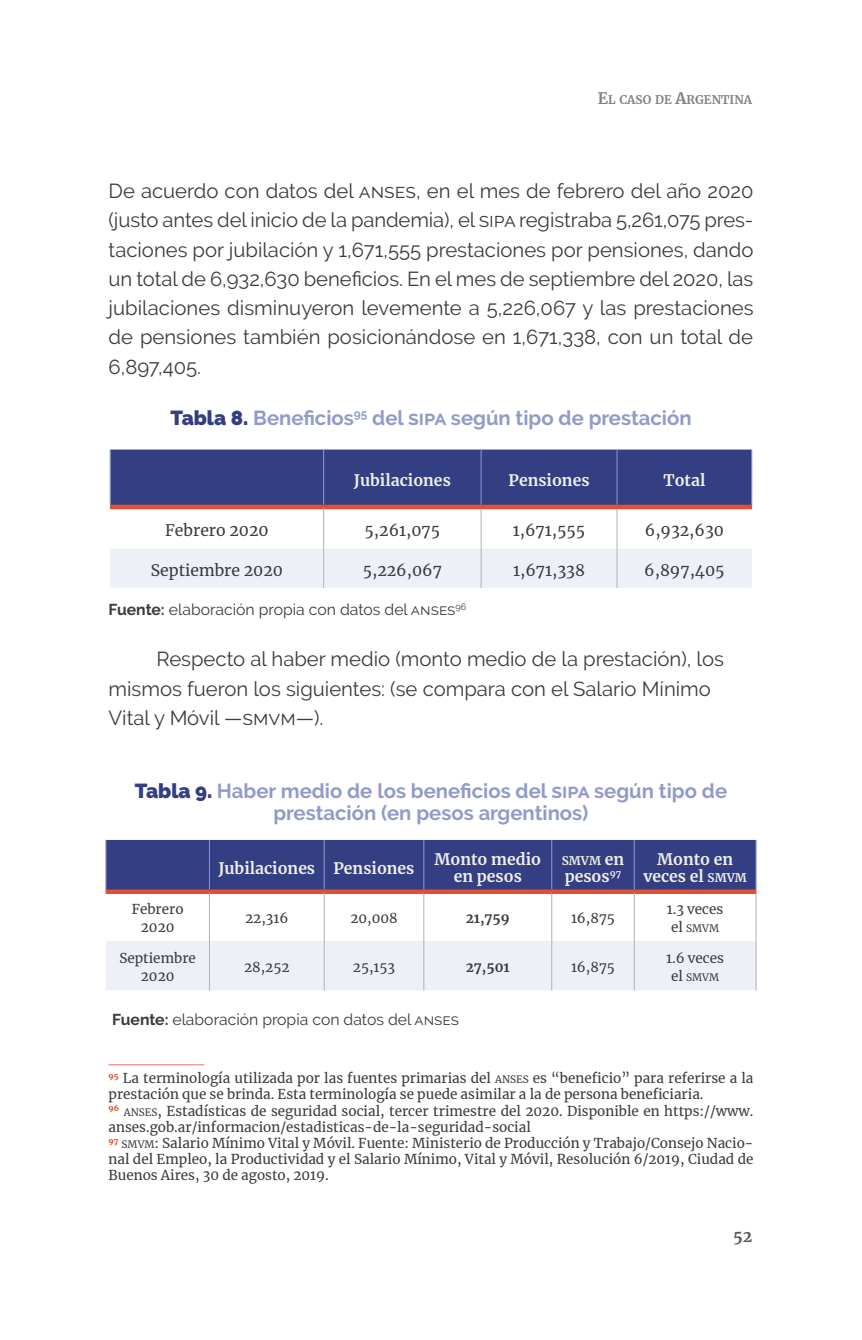
<style>
.page{position:relative;width:862px;height:1340px;background:#fff}
.page>*{position:absolute;margin:0;border:0;box-sizing:border-box;transform-origin:0 0}
.t1{font:20.25px/29.2px "Raleway";color:#383d3f;text-align:justify}
.t2{font:700 20.25px/21.8px "Raleway";color:#919bc9;text-align:center}
.t3{font:700 15.75px/17.1px "Merriweather";color:#efede6;text-align:center}
.t4{font:15.75px "Raleway";color:#383d3f}
.t5{font:15.75px "Merriweather";color:#383d3f}
.t6{font:700 15.75px "Merriweather";color:#57585a}
.Nota{font:13.5px/16.2px "Merriweather";color:#383d3f;text-align:center}
.t7{font:700 13.5px "Merriweather";color:#383d3f}
.t8{font:700 11.7px "Merriweather";color:#808285}
.t9{font:700 11.7px "Merriweather";color:#efede6}
.t10{font:10.12px "Merriweather";color:#383d3f}
.s1{font-size:15.75px}
.s2{font-weight:900;color:#333e83}
.s3{font-weight:700}
.s4{font-size:11.7px}
.s5{font-size:13.5px}
.s6{font-size:10.12px}
</style>
<div class="page">
<div style="left:111px;top:449px;width:640px;height:55px;background:#333e83"></div>
<div style="left:110px;top:548px;width:641px;height:40px;background:#eef0f7"></div>
<hr style="left:323px;top:509px;width:1px;height:39px;background:#afb1b2">
<hr style="left:480px;top:509px;width:1px;height:39px;background:#afb1b2">
<hr style="left:616px;top:509px;width:1px;height:39px;background:#afb1b2">
<hr style="left:323px;top:548px;width:1px;height:40px;background:#afb1b2">
<hr style="left:480px;top:548px;width:1px;height:40px;background:#afb1b2">
<hr style="left:616px;top:548px;width:1px;height:40px;background:#afb1b2">
<hr style="left:110px;top:449px;width:1px;height:55px;background:#919bc9">
<hr style="left:323px;top:449px;width:1px;height:55px;background:#919bc9">
<hr style="left:480px;top:449px;width:1px;height:55px;background:#919bc9">
<hr style="left:616px;top:449px;width:1px;height:55px;background:#919bc9">
<hr style="left:751px;top:449px;width:1px;height:55px;background:#919bc9">
<div style="left:110px;top:504px;width:213px;height:5px;background:#e44f33"></div>
<div style="left:323px;top:504px;width:158px;height:5px;background:#e44f33"></div>
<div style="left:481px;top:504px;width:135px;height:5px;background:#e44f33"></div>
<div style="left:616px;top:504px;width:135px;height:5px;background:#e44f33"></div>
<div style="left:106px;top:840px;width:649px;height:49px;background:#333e83"></div>
<div style="left:106px;top:941px;width:649px;height:49px;background:#eef0f7"></div>
<hr style="left:105px;top:840px;width:1px;height:49px;background:#919bc9">
<hr style="left:209px;top:840px;width:1px;height:49px;background:#919bc9">
<hr style="left:323px;top:840px;width:1px;height:49px;background:#919bc9">
<hr style="left:423px;top:840px;width:1px;height:49px;background:#919bc9">
<hr style="left:551px;top:840px;width:1px;height:49px;background:#919bc9">
<hr style="left:633px;top:840px;width:1px;height:49px;background:#919bc9">
<hr style="left:755px;top:840px;width:1px;height:49px;background:#919bc9">
<div style="left:106px;top:889px;width:103px;height:5px;background:#e44f33"></div>
<div style="left:209px;top:889px;width:115px;height:5px;background:#e44f33"></div>
<div style="left:324px;top:889px;width:99px;height:5px;background:#e44f33"></div>
<div style="left:423px;top:889px;width:128px;height:5px;background:#e44f33"></div>
<div style="left:551px;top:889px;width:83px;height:5px;background:#e44f33"></div>
<div style="left:634px;top:889px;width:122px;height:5px;background:#e44f33"></div>
<hr style="left:209px;top:894px;width:1px;height:47px;background:#afb1b2">
<hr style="left:323px;top:894px;width:1px;height:47px;background:#afb1b2">
<hr style="left:423px;top:894px;width:1px;height:47px;background:#afb1b2">
<hr style="left:551px;top:894px;width:1px;height:47px;background:#afb1b2">
<hr style="left:633px;top:894px;width:1px;height:47px;background:#afb1b2">
<hr style="left:755px;top:894px;width:1px;height:47px;background:#afb1b2">
<hr style="left:209px;top:941px;width:1px;height:49px;background:#afb1b2">
<hr style="left:323px;top:941px;width:1px;height:49px;background:#afb1b2">
<hr style="left:423px;top:941px;width:1px;height:49px;background:#afb1b2">
<hr style="left:551px;top:941px;width:1px;height:49px;background:#afb1b2">
<hr style="left:633px;top:941px;width:1px;height:49px;background:#afb1b2">
<hr style="left:755px;top:941px;width:1px;height:49px;background:#afb1b2">
<hr style="left:108px;top:1064px;width:96px;height:1px;background:#ec8470">
<p class="t8" style="left:597px;top:92px;width:156px"><span class="s1">E</span>L CASO DE <span class="s1">A</span>RGENTINA</p>
<p class="t1" style="left:108px;top:176px;width:646px">De acuerdo con datos del anses, en el mes de febrero del año 2020 (justo antes del inicio de la pandemia), el sipa registraba 5,261,075 pres&shy;taciones por jubilación y 1,671,555 prestaciones por pensiones, dando un total de 6,932,630 beneficios. En el mes de septiembre del 2020, las jubilaciones disminuyeron levemente a 5,226,067 y las prestaciones de pensiones también posicionándose en 1,671,338, con un total de 6,897,405.</p>
<p class="t2" style="left:170px;top:407px;width:522px"><span class="s2">Tabla 8.</span> Beneficios<sup>95</sup> del sipa según tipo de prestación</p>
<p class="t3" style="left:354px;top:471px;width:98px">Jubilaciones</p>
<p class="t3" style="left:508px;top:471px;width:82px">Pensiones</p>
<p class="t3" style="left:663px;top:471px;width:43px">Total</p>
<p class="t5" style="left:165px;top:519px;width:105px">Febrero 2020</p>
<p class="t5" style="left:364px;top:519px;width:77px">5,261,075</p>
<p class="t5" style="left:512px;top:519px;width:74px">1,671,555</p>
<p class="t5" style="left:644px;top:519px;width:81px">6,932,630</p>
<p class="t5" style="left:151px;top:559px;width:133px">Septiembre 2020</p>
<p class="t5" style="left:362px;top:559px;width:81px">5,226,067</p>
<p class="t5" style="left:513px;top:559px;width:73px">1,671,338</p>
<p class="t5" style="left:644px;top:559px;width:82px">6,897,405</p>
<p class="t4" style="left:108px;top:600px;width:359px"><span class="s3">Fuente:</span> elaboración propia con datos del anses<sup>96</sup></p>
<p class="t1" style="left:108px;top:644px;width:616px;text-align:left;text-indent:48px">Respecto al haber medio (monto medio de la prestación), los mismos fueron los siguientes: (se compara con el Salario Mínimo<br>Vital y Móvil —smvm—).</p>
<p class="t2" style="left:135px;top:780px;width:593px"><span class="s2">Tabla 9.</span> Haber medio de los beneficios del sipa según tipo de prestación (en pesos argentinos)</p>
<p class="t3" style="left:218px;top:858px;width:98px">Jubilaciones</p>
<p class="t3" style="left:333px;top:858px;width:82px">Pensiones</p>
<p class="t3" style="left:434px;top:850px;width:108px">Monto medio en pesos</p>
<p class="t9" style="left:561px;top:852px;width:64px">SMVM <span class="s1">en</span></p>
<p class="t3" style="left:643px;top:850px;width:105px">Monto en veces el <span class="s4">SMVM</span></p>
<p class="t3" style="left:564px;top:867px;width:58px">pesos<sup>97</sup></p>
<p class="Nota" style="left:132px;top:899px;width:53px;line-height:18px">Febrero<br>2020</p>
<p class="Nota" style="left:245px;top:909px;width:45px">22,316</p>
<p class="Nota" style="left:350px;top:909px;width:49px">20,008</p>
<p class="t7" style="left:465px;top:908px;width:46px">21,759</p>
<p class="Nota" style="left:570px;top:909px;width:45px">16,875</p>
<p class="Nota" style="left:119px;top:949px;width:78px;line-height:18px">Septiembre<br>2020</p>
<p class="Nota" style="left:244px;top:959px;width:47px">28,252</p>
<p class="Nota" style="left:353px;top:959px;width:44px">25,153</p>
<p class="t7" style="left:465px;top:958px;width:46px">27,501</p>
<p class="Nota" style="left:570px;top:959px;width:45px">16,875</p>
<p class="t4" style="left:112px;top:1010px;width:348px"><span class="s3">Fuente:</span> elaboración propia con datos del anses</p>
<p class="Nota" style="left:666px;top:900px;width:58px">1.3 veces</p>
<p class="t10" style="left:670px;top:921px;width:49px"><span class="s5">el</span> SMVM</p>
<p class="Nota" style="left:666px;top:950px;width:59px">1.6 veces</p>
<p class="t10" style="left:670px;top:970px;width:49px"><span class="s5">el</span> SMVM</p>
<p class="Nota" style="left:108px;top:1069px;width:646px;text-align:left"><sup>95</sup> La terminología utilizada por las fuentes primarias del <span class="s6">ANSES</span> es “beneficio” para referirse a la prestación que se brinda. Esta terminología se puede asimilar a la de persona beneficiaria.</p>
<p class="Nota" style="left:108px;top:1102px;width:646px;text-align:left"><sup>96</sup> <span class="s6">ANSES</span>, Estadísticas de seguridad social, tercer trimestre del 2020. Disponible en https://www. anses.gob.ar/informacion/estadisticas-de-la-seguridad-social</p>
<p class="Nota" style="left:108px;top:1134px;width:646px;text-align:justify"><sup>97</sup> <span class="s6">SMVM</span>: Salario Mínimo Vital y Móvil. Fuente: Ministerio de Producción y Trabajo/Consejo Nacio&shy;nal del Empleo, la Productividad y el Salario Mínimo, Vital y Móvil, Resolución 6/2019, Ciudad de Buenos Aires, 30 de agosto, 2019.</p>
<p class="t6" style="left:732px;top:1225px;width:21px">52</p>
</div>
